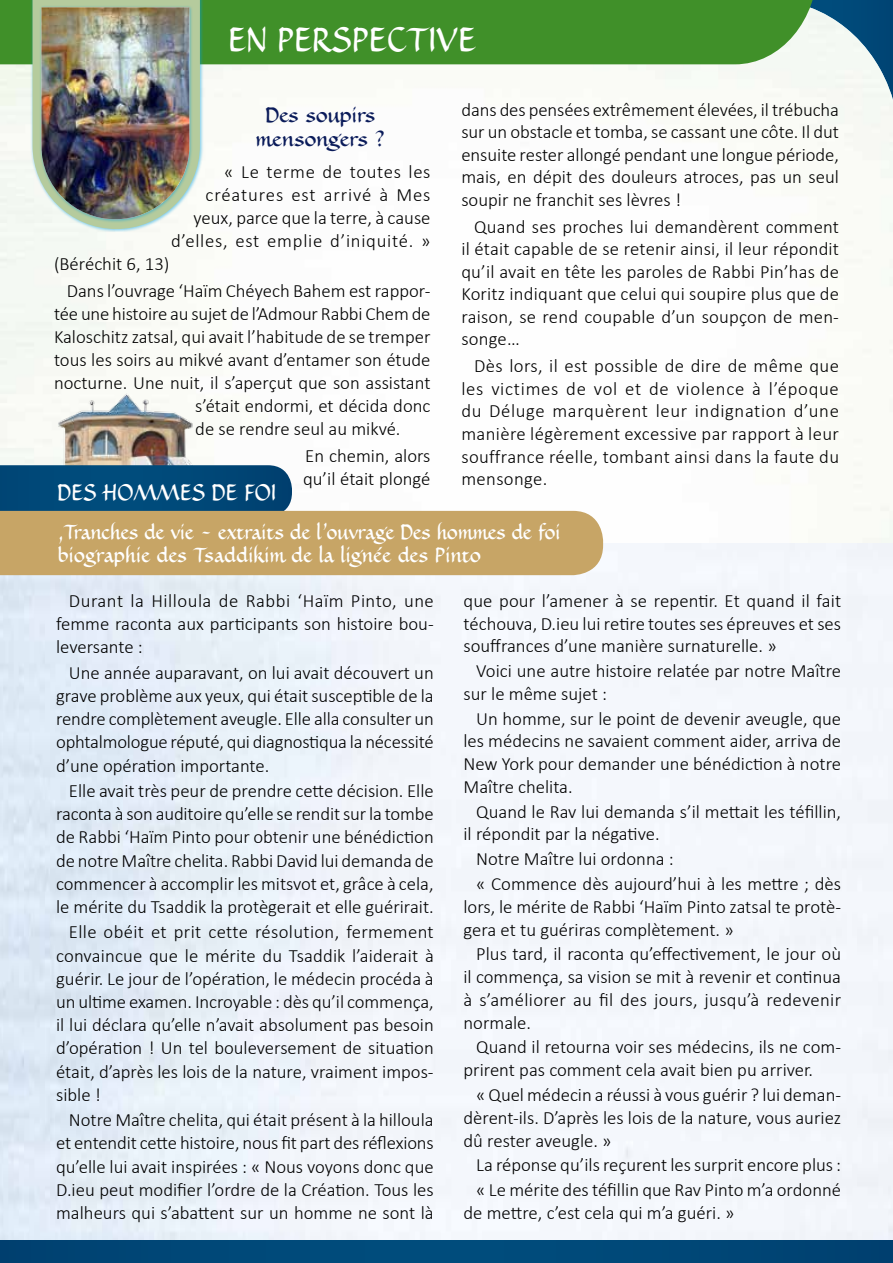
<style>
.page{position:relative;width:893px;height:1263px;background:#fff}
.page>*{position:absolute;margin:0;border:0;box-sizing:border-box;transform-origin:0 0}
.t1{font:700 31.5px "Demi Tasse";letter-spacing:.01em;color:#fff;scale:.92 1}
.t2{font:700 21px "Demi Tasse";letter-spacing:.01em;color:#fff;scale:.92 1}
.t3{font:700 19.5px/22.5px "Demi Tasse";color:#fff;scale:.91 1}
.t4{font:700 19.5px/23.9px "Demi Tasse";color:#0a1b5a;text-align:center}
.t5{font:300 18.75px/23.2px "Calibri";color:#000;text-align:justify}
.t6{font:300 18.75px/23px "Calibri";letter-spacing:.035em;color:#000;text-align:right}
</style>
<div class="page">
<div style="left:0;top:1229px;width:893px;height:34px;background:#004878"></div>
<img style="left:0;top:0;width:893px;height:543px">
<img style="left:0;top:543px;width:893px;height:696px">
<img style="left:57px;top:390px;width:138px;height:75px">
<svg style="left:0;top:465px;width:603px;height:110px"></svg>
<div style="left:0;top:0;width:818px;height:64px;background:#409029"></div>
<div style="left:30px;top:0;width:173px;height:232px;background:#009ee0;opacity:.5"></div>
<svg style="left:33px;top:0;width:167px;height:229px"></svg>
<img style="left:41px;top:7px;width:148px;height:212px">
<h1 class="t1" style="left:229px;top:17px;width:270px">EN PERSPECT IVE</h1>
<p class="t5" style="left:461px;top:98px;width:379px;line-height:22.5px">dans des pensées extrêmement élevées, il trébucha sur un obstacle et tomba, se cassant une côte. Il dut ensuite rester allongé pendant une longue période, mais, en dépit des douleurs atroces, pas un seul soupir ne franchit ses lèvres !</p>
<p class="t5" style="left:461px;top:215px;width:379px;line-height:22.5px;text-indent:13px">Quand ses proches lui demandèrent comment il était capable de se retenir ainsi, il leur répondit qu’il avait en tête les paroles de Rabbi Pin’has de Koritz indiquant que celui qui soupire plus que de raison, se rend coupable d’un soupçon de men&shy;songe…</p>
<p class="t5" style="left:461px;top:355px;width:379px;line-height:22.5px;text-indent:13px">Dès lors, il est possible de dire de même que les victimes de vol et de violence à l’époque du Déluge marquèrent leur indignation d’une manière légèrement excessive par rapport à leur souffrance réelle, tombant ainsi dans la faute du mensonge.</p>
<p class="t4" style="left:256px;top:103px;width:131px">Des soupirs mensongers ?</p>
<p class="t6" style="left:171px;top:160px;width:261px">« Le terme de toutes les créatures est arrivé à Mes yeux, parce que la terre, à cause d’elles, est emplie d’iniquité. »</p>
<p class="t5" style="left:67px;top:250px;width:365px;line-height:27.3px;text-indent:-13px">(Béréchit 6, 13)<br>Dans l’ouvrage ‘Haïm Chéyech Bahem est rappor-</p>
<p class="t5" style="left:54px;top:302px;width:378px">tée une histoire au sujet de l’Admour Rabbi Chem de</p>
<p class="t5" style="left:54px;top:325px;width:378px">Kaloschitz zatsal, qui avait l’habitude de se tremper</p>
<p class="t5" style="left:54px;top:348px;width:378px">tous les soirs au mikvé avant d’entamer son étude</p>
<p class="t5" style="left:54px;top:371px;width:378px">nocturne. Une nuit, il s’aperçut que son assistant</p>
<p class="t5" style="left:195px;top:394px;width:237px">s’était endormi, et décida donc</p>
<p class="t5" style="left:195px;top:417px;width:207px">de se rendre seul au mikvé.</p>
<p class="t5" style="left:303px;top:444px;width:129px">En chemin, alors qu’il était plongé</p>
<p class="t2" style="left:58px;top:478px;width:239px">DES HOMMES DE FOI</p>
<p class="t3" style="left:58px;top:521px;width:554px">,Tranches de vie – extraits de l’ouvrage Des hommes de foi biographie des Tsaddikim de la lignée des Pinto</p>
<p class="t5" style="left:56px;top:589px;width:379px;text-indent:13px">Durant la Hilloula de Rabbi ‘Haïm Pinto, une femme raconta aux participants son histoire bou&shy;leversante :</p>
<p class="t5" style="left:56px;top:661px;width:379px;text-indent:13px">Une année auparavant, on lui avait découvert un grave problème aux yeux, qui était susceptible de la rendre complètement aveugle. Elle alla consulter un ophtalmologue réputé, qui diagnostiqua la nécessité d’une opération importante.</p>
<p class="t5" style="left:56px;top:779px;width:379px;text-indent:13px">Elle avait très peur de prendre cette décision. Elle raconta à son auditoire qu’elle se rendit sur la tombe de Rabbi ‘Haïm Pinto pour obtenir une bénédiction de notre Maître chelita. Rabbi David lui demanda de commencer à accomplir les mitsvot et, grâce à cela, le mérite du Tsaddik la protègerait et elle guérirait.</p>
<p class="t5" style="left:56px;top:920px;width:379px;text-indent:13px">Elle obéit et prit cette résolution, fermement convaincue que le mérite du Tsaddik l’aiderait à guérir. Le jour de l’opération, le médecin procéda à un ultime examen. Incroyable : dès qu’il commença, il lui déclara qu’elle n’avait absolument pas besoin d’opération ! Un tel bouleversement de situation était, d’après les lois de la nature, vraiment impos&shy;sible !</p>
<p class="t5" style="left:56px;top:1108px;width:379px;text-indent:13px">Notre Maître chelita, qui était présent à la hilloula et entendit cette histoire, nous fit part des réflexions qu’elle lui avait inspirées : « Nous voyons donc que D.ieu peut modifier l’ordre de la Création. Tous les malheurs qui s’abattent sur un homme ne sont là</p>
<p class="t5" style="left:463px;top:589px;width:379px;line-height:22.8px">que pour l’amener à se repentir. Et quand il fait téchouva, D.ieu lui retire toutes ses épreuves et ses souffrances d’une manière surnaturelle. »</p>
<p class="t5" style="left:463px;top:659px;width:379px;line-height:22.6px;text-indent:13px">Voici une autre histoire relatée par notre Maître sur le même sujet :</p>
<p class="t5" style="left:463px;top:707px;width:379px;line-height:22.8px;text-indent:13px">Un homme, sur le point de devenir aveugle, que les médecins ne savaient comment aider, arriva de New York pour demander une bénédiction à notre Maître chelita.</p>
<p class="t5" style="left:463px;top:800px;width:379px;line-height:22.6px;text-indent:13px">Quand le Rav lui demanda s’il mettait les téfillin, il répondit par la négative.</p>
<p class="t5" style="left:476px;top:846px;width:366px;line-height:24.9px">Notre Maître lui ordonna :<br>« Commence dès aujourd’hui à les mettre ; dès</p>
<p class="t5" style="left:463px;top:895px;width:379px;line-height:22.8px">lors, le mérite de Rabbi ‘Haïm Pinto zatsal te protè&shy;gera et tu guériras complètement. »</p>
<p class="t5" style="left:463px;top:943px;width:379px;line-height:22.8px;text-indent:13px">Plus tard, il raconta qu’effectivement, le jour où il commença, sa vision se mit à revenir et continua à s’améliorer au fil des jours, jusqu’à redevenir normale.</p>
<p class="t5" style="left:463px;top:1036px;width:379px;line-height:22.6px;text-indent:13px">Quand il retourna voir ses médecins, ils ne com&shy;prirent pas comment cela avait bien pu arriver.</p>
<p class="t5" style="left:463px;top:1083px;width:379px;line-height:22.8px;text-indent:13px">« Quel médecin a réussi à vous guérir ? lui deman&shy;dèrent-ils. D’après les lois de la nature, vous auriez dû rester aveugle. »</p>
<p class="t5" style="left:476px;top:1152px;width:366px;line-height:24.9px">La réponse qu’ils reçurent les surprit encore plus : « Le mérite des téfillin que Rav Pinto m’a ordonné</p>
<p class="t5" style="left:463px;top:1201px;width:272px">de mettre, c’est cela qui m’a guéri. »</p>
</div>
